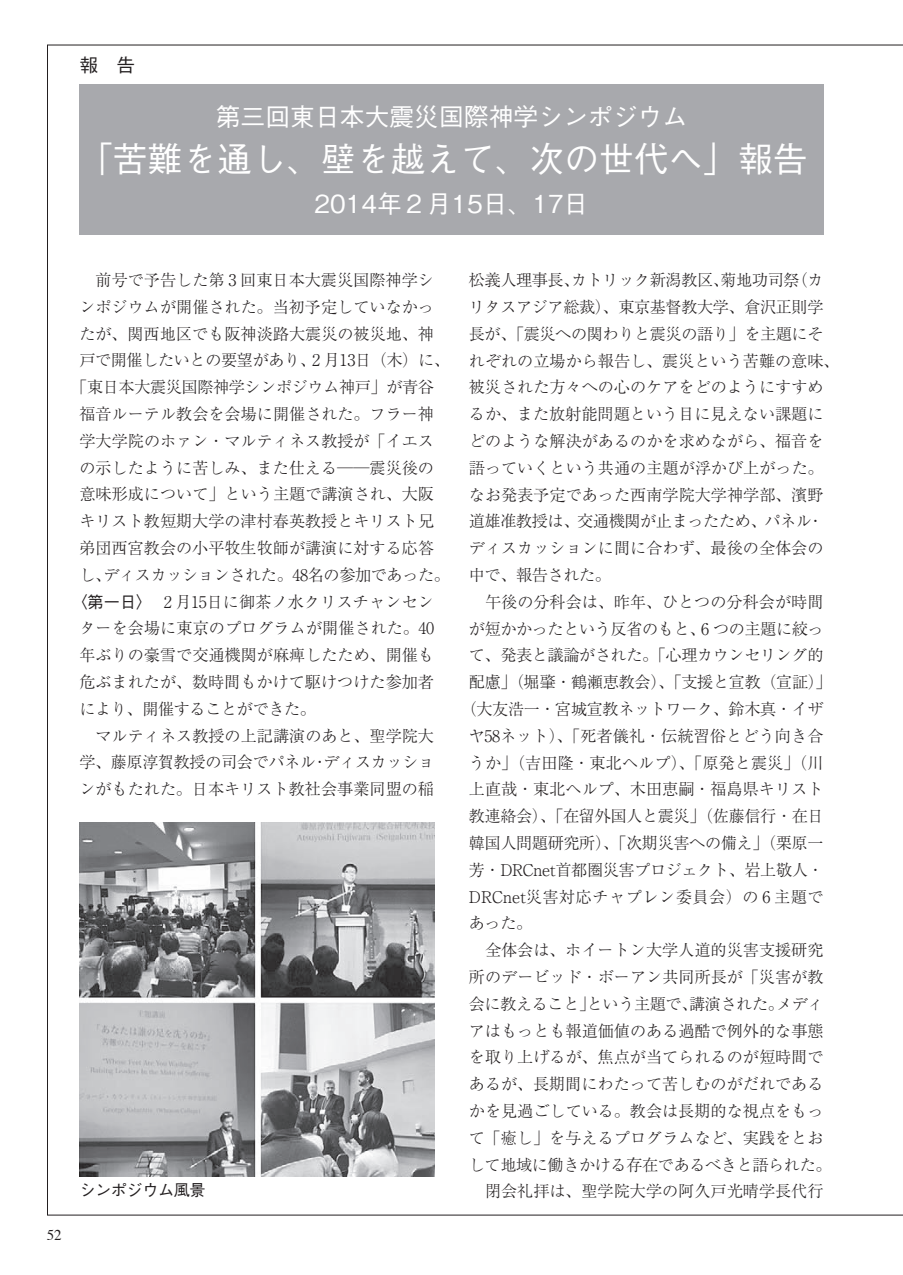
<style>
.page{position:relative;width:903px;height:1275px;background:#fff}
.page>*{position:absolute;margin:0;border:0;box-sizing:border-box;transform-origin:0 0}
.t1{font:500 34.65px "Gothic BBB Pr 6";color:#fff}
.t2{font:500 24.85px "Gothic BBB Pr 6";color:#fff}
.t3{font:500 18.55px "Gothic BBB Pr 6";color:#231f20}
.t4{font:300 16.1px "Ryumin Pr 6";color:#231f20}
.t5{font:300 16.1px "Ryumin Pr 6";letter-spacing:-.025em;color:#231f20}
.t6{font:300 16.1px "Ryumin Pr 6";letter-spacing:-.02em;color:#231f20}
.t7{font:300 16.1px "Ryumin Pr 6";letter-spacing:.035em;color:#231f20}
.t8{font:500 16.1px "Gothic BBB Pr 6";letter-spacing:-.025em;color:#231f20}
.t9{font:14.88px "Times";color:#231f20}
.s1{font-family:"Gothic BBB Pr 6";font-weight:500}
</style>
<div class="page">
<div style="left:79px;top:84px;width:744px;height:151px;background:#a8a9ad"></div>
<img style="left:79px;top:823px;width:355px;height:354px">
<p class="t3" style="left:79px;top:50px;width:57px">報　告</p>
<h2 class="t2" style="left:216px;top:96px;width:473px">第三回東日本大震災国際神学シンポジウム</h2>
<h1 class="t1" style="left:78px;top:131px;width:731px">「苦難を通し、壁を越えて、次の世代へ」報告</h1>
<h2 class="t2" style="left:315px;top:183px;width:275px">2014年２月15日、17日</h2>
<p class="t4" style="left:79px;top:267px;width:356px">　前号で予告した第 3 回東日本大震災国際神学シ</p>
<p class="t4" style="left:79px;top:294px;width:356px">ンポジウムが開催された。当初予定していなかっ</p>
<p class="t4" style="left:79px;top:321px;width:356px">たが、関西地区でも阪神淡路大震災の被災地、神</p>
<p class="t5" style="left:79px;top:348px;width:372px">戸で開催したいとの要望があり、2 月13日（木）に、</p>
<p class="t5" style="left:71px;top:375px;width:364px">「東日本大震災国際神学シンポジウム神戸」が青谷</p>
<p class="t4" style="left:79px;top:401px;width:356px">福音ルーテル教会を会場に開催された。フラー神</p>
<p class="t4" style="left:79px;top:428px;width:356px">学大学院のホァン・マルティネス教授が「イエス</p>
<p class="t4" style="left:79px;top:455px;width:356px">の示したように苦しみ、また仕える──震災後の</p>
<p class="t4" style="left:79px;top:482px;width:356px">意味形成について」という主題で講演され、大阪</p>
<p class="t4" style="left:79px;top:509px;width:356px">キリスト教短期大学の津村春英教授とキリスト兄</p>
<p class="t4" style="left:79px;top:535px;width:356px">弟団西宮教会の小平牧生牧師が講演に対する応答</p>
<p class="t5" style="left:79px;top:562px;width:372px">し、ディスカッションされた。48名の参加であった。</p>
<p class="t4" style="left:71px;top:589px;width:364px"><span class="s1">〈第一日〉</span>　 2 月15日に御茶ノ水クリスチャンセン</p>
<p class="t4" style="left:79px;top:616px;width:356px">ターを会場に東京のプログラムが開催された。40</p>
<p class="t4" style="left:79px;top:642px;width:356px">年ぶりの豪雪で交通機関が麻痺したため、開催も</p>
<p class="t4" style="left:79px;top:669px;width:356px">危ぶまれたが、数時間もかけて駆けつけた参加者</p>
<p class="t5" style="left:79px;top:696px;width:238px">により、開催することができた。</p>
<p class="t4" style="left:79px;top:723px;width:356px">　マルティネス教授の上記講演のあと、聖学院大</p>
<p class="t5" style="left:79px;top:750px;width:356px">学、藤原淳賀教授の司会でパネル・ディスカッショ</p>
<p class="t4" style="left:79px;top:776px;width:356px">ンがもたれた。日本キリスト教社会事業同盟の稲</p>
<p class="t9" style="left:47px;top:1221px;width:16px">52</p>
<p class="t8" style="left:79px;top:1177px;width:128px">シンポジウム風景</p>
<p class="t5" style="left:469px;top:267px;width:356px">松義人理事長、カトリック新潟教区、菊地功司祭（カ</p>
<p class="t5" style="left:469px;top:294px;width:356px">リタスアジア総裁）、東京基督教大学、倉沢正則学</p>
<p class="t5" style="left:469px;top:321px;width:356px">長が、「震災への関わりと震災の語り」を主題にそ</p>
<p class="t4" style="left:469px;top:348px;width:372px">れぞれの立場から報告し、震災という苦難の意味、</p>
<p class="t4" style="left:469px;top:375px;width:356px">被災された方々への心のケアをどのようにすすめ</p>
<p class="t4" style="left:469px;top:401px;width:356px">るか、また放射能問題という目に見えない課題に</p>
<p class="t4" style="left:469px;top:428px;width:356px">どのような解決があるのかを求めながら、福音を</p>
<p class="t4" style="left:469px;top:455px;width:356px">語っていくという共通の主題が浮かび上がった。</p>
<p class="t4" style="left:469px;top:482px;width:356px">なお発表予定であった西南学院大学神学部、濱野</p>
<p class="t5" style="left:469px;top:509px;width:356px">道雄准教授は、交通機関が止まったため、パネル・</p>
<p class="t4" style="left:469px;top:535px;width:356px">ディスカッションに間に合わず、最後の全体会の</p>
<p class="t4" style="left:469px;top:562px;width:144px">中で、報告された。</p>
<p class="t4" style="left:469px;top:589px;width:356px">　午後の分科会は、昨年、ひとつの分科会が時間</p>
<p class="t5" style="left:469px;top:616px;width:356px">が短かかったという反省のもと、6 つの主題に絞っ</p>
<p class="t5" style="left:469px;top:643px;width:356px">て、発表と議論がされた。「心理カウンセリング的</p>
<p class="t6" style="left:469px;top:669px;width:364px">配慮」（堀肇・鶴瀬恵教会）、「支援と宣教（宣証）」</p>
<p class="t5" style="left:461px;top:696px;width:364px">（大友浩一・宮城宣教ネットワーク、鈴木真・イザ</p>
<p class="t4" style="left:469px;top:723px;width:356px">ヤ58ネット）、「死者儀礼・伝統習俗とどう向き合</p>
<p class="t4" style="left:469px;top:750px;width:356px">うか」（吉田隆・東北ヘルプ）、「原発と震災」（川</p>
<p class="t4" style="left:469px;top:777px;width:356px">上直哉・東北ヘルプ、木田恵嗣・福島県キリスト</p>
<p class="t6" style="left:469px;top:803px;width:356px">教連絡会）、「在留外国人と震災」（佐藤信行・在日</p>
<p class="t6" style="left:469px;top:830px;width:356px">韓国人問題研究所）、「次期災害への備え」（栗原一</p>
<p class="t5" style="left:469px;top:857px;width:356px">芳・DRCnet首都圏災害プロジェクト、岩上敬人・</p>
<p class="t7" style="left:469px;top:884px;width:356px">DRCnet災害対応チャプレン委員会）の 6 主題で</p>
<p class="t4" style="left:469px;top:911px;width:65px">あった。</p>
<p class="t4" style="left:469px;top:937px;width:356px">　全体会は、ホイートン大学人道的災害支援研究</p>
<p class="t4" style="left:469px;top:964px;width:356px">所のデービッド・ボーアン共同所長が「災害が教</p>
<p class="t5" style="left:469px;top:991px;width:356px">会に教えること」という主題で、講演された。メディ</p>
<p class="t4" style="left:469px;top:1018px;width:356px">アはもっとも報道価値のある過酷で例外的な事態</p>
<p class="t4" style="left:469px;top:1045px;width:356px">を取り上げるが、焦点が当てられるのが短時間で</p>
<p class="t4" style="left:469px;top:1071px;width:356px">あるが、長期間にわたって苦しむのがだれである</p>
<p class="t4" style="left:469px;top:1098px;width:356px">かを見過ごしている。教会は長期的な視点をもっ</p>
<p class="t4" style="left:469px;top:1125px;width:356px">て「癒し」を与えるプログラムなど、実践をとお</p>
<p class="t5" style="left:469px;top:1152px;width:364px">して地域に働きかける存在であるべきと語られた。</p>
<p class="t4" style="left:469px;top:1179px;width:356px">　閉会礼拝は、聖学院大学の阿久戸光晴学長代行</p>
</div>
